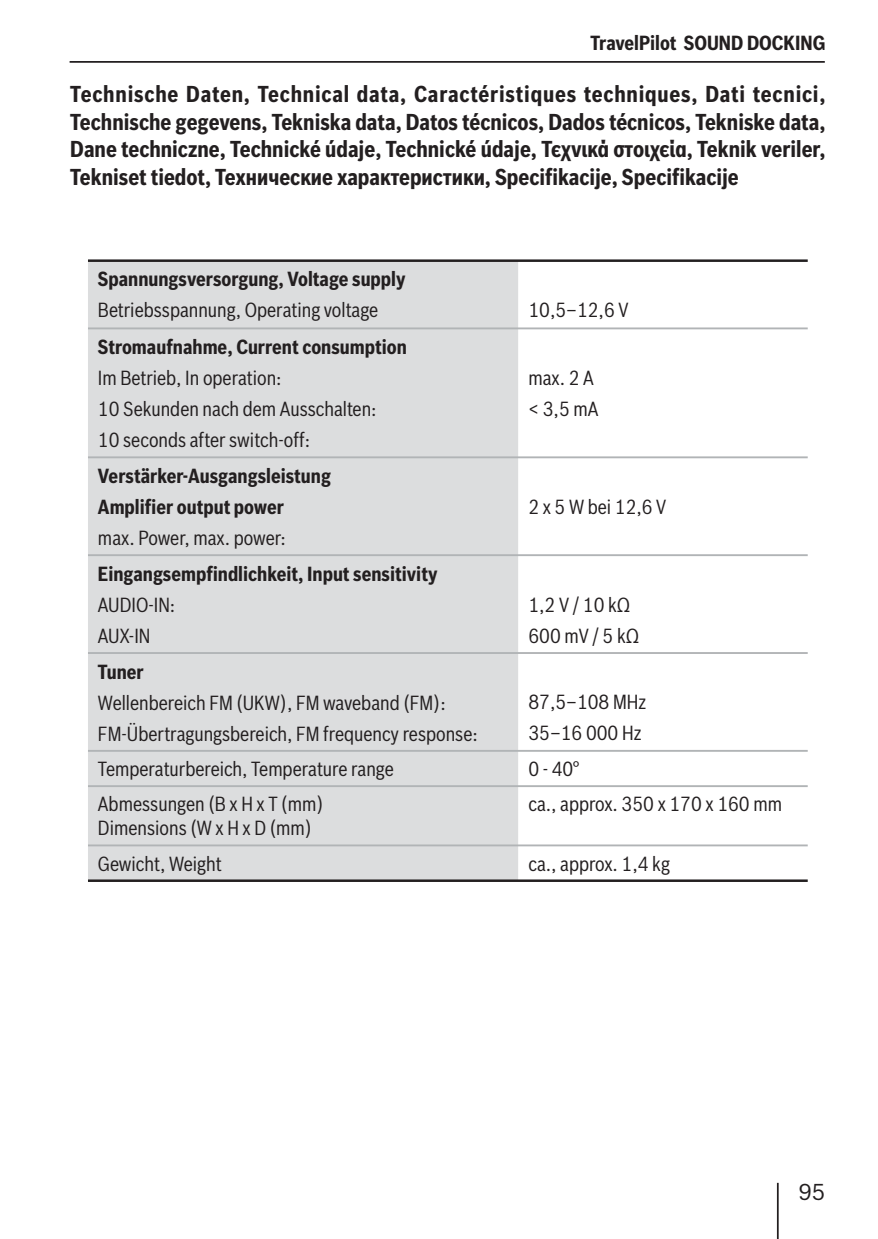
<style>
.page{position:relative;width:878px;height:1239px;background:#fff}
.page>*{position:absolute;margin:0;border:0;box-sizing:border-box;transform-origin:0 0}
.t1{font:700 22.5px/27.5px "Bosch Sans Cond";color:#231f20;text-align:justify}
.t2{font:22.5px "Bosch Sans";color:#231f20}
.t3{font:20px/31px "Bosch Sans Cond";color:#231f20}
.t4{font:700 20px/31px "Bosch Sans Cond";color:#231f20}
</style>
<div class="page">
<hr style="left:70px;top:61px;width:754px;height:2px;background:#231f20">
<hr style="left:776px;top:1183px;width:2px;height:56px;background:#231f20">
<div style="left:88px;top:262px;width:430px;height:617px;background:#dcddde"></div>
<svg style="left:518px;top:329px;width:289px;height:518px"></svg>
<hr style="left:88px;top:259px;width:719px;height:3px;background:#231f20">
<hr style="left:88px;top:879px;width:430px;height:3px;background:#231f20">
<hr style="left:518px;top:879px;width:289px;height:3px;background:#231f20">
<hr style="left:88px;top:327px;width:719px;height:2px;background:#b1b4b6">
<hr style="left:88px;top:456px;width:719px;height:2px;background:#b1b4b6">
<hr style="left:88px;top:554px;width:719px;height:2px;background:#b1b4b6">
<hr style="left:88px;top:652px;width:719px;height:2px;background:#b1b4b6">
<hr style="left:88px;top:750px;width:719px;height:2px;background:#b1b4b6">
<hr style="left:88px;top:785px;width:719px;height:2px;background:#b1b4b6">
<hr style="left:88px;top:844px;width:430px;height:2px;background:#b1b4b6">
<hr style="left:518px;top:844px;width:289px;height:2px;background:#b1b4b6">
<p class="t4" style="left:590px;top:29px;width:236px">TravelPilot SOUND DOCKING</p>
<p class="t1" style="left:70px;top:82px;width:756px">Technische Daten, Technical data, Caractéristiques techniques, Dati tecnici, Technische gegevens, Tekniska data, Datos técnicos, Dados técnicos, Tekniske data, Dane techniczne, Technické údaje, Technické údaje, Τεχνικά στοιχεία, Teknik veriler, Tekniset tiedot, Технические характеристики, Specifikacije, Specifikacije</p>
<p class="t4" style="left:98px;top:265px;width:309px">Spannungsversorgung, Voltage supply</p>
<p class="t3" style="left:98px;top:296px;width:282px">Betriebsspannung, Operating voltage</p>
<p class="t3" style="left:528px;top:296px;width:102px">10,5–12,6 V</p>
<p class="t4" style="left:98px;top:333px;width:310px">Stromaufnahme, Current consumption</p>
<p class="t3" style="left:98px;top:364px;width:280px">Im Betrieb, In operation:<br>10 Sekunden nach dem Ausschalten:<br>10 seconds after switch-off:</p>
<p class="t3" style="left:528px;top:363px;width:71px">max. 2 A &lt; 3,5 mA</p>
<p class="t4" style="left:98px;top:462px;width:234px">Verstärker-Ausgangsleistung<br>Amplifier output power</p>
<p class="t3" style="left:98px;top:524px;width:189px">max. Power, max. power:</p>
<p class="t3" style="left:528px;top:492px;width:139px">2 x 5 W bei 12,6 V</p>
<p class="t4" style="left:98px;top:559px;width:341px">Eingangsempfindlichkeit, Input sensitivity</p>
<p class="t3" style="left:98px;top:590px;width:79px">AUDIO-IN:<br>AUX-IN</p>
<p class="t3" style="left:528px;top:590px;width:112px">1,2 V / 10 kΩ<br>600 mV / 5 kΩ</p>
<p class="t4" style="left:98px;top:657px;width:47px">Tuner</p>
<p class="t3" style="left:98px;top:688px;width:381px">Wellenbereich FM (UKW), FM waveband (FM):<br>FM-Übertragungsbereich, FM frequency response:</p>
<p class="t3" style="left:528px;top:688px;width:119px">87,5–108 MHz<br>35–16 000 Hz</p>
<p class="t3" style="left:98px;top:755px;width:297px">Temperaturbereich, Temperature range</p>
<p class="t3" style="left:528px;top:755px;width:52px">0 - 40°</p>
<p class="t3" style="left:98px;top:793px;width:227px;line-height:24px">Abmessungen (B x H x T (mm)<br>Dimensions (W x H x D (mm)</p>
<p class="t3" style="left:528px;top:790px;width:255px">ca., approx. 350 x 170 x 160 mm</p>
<p class="t3" style="left:98px;top:849px;width:125px">Gewicht, Weight</p>
<p class="t3" style="left:528px;top:849px;width:143px">ca., approx. 1,4 kg</p>
<p class="t2" style="left:798px;top:1181px;width:29px">95</p>
</div>
